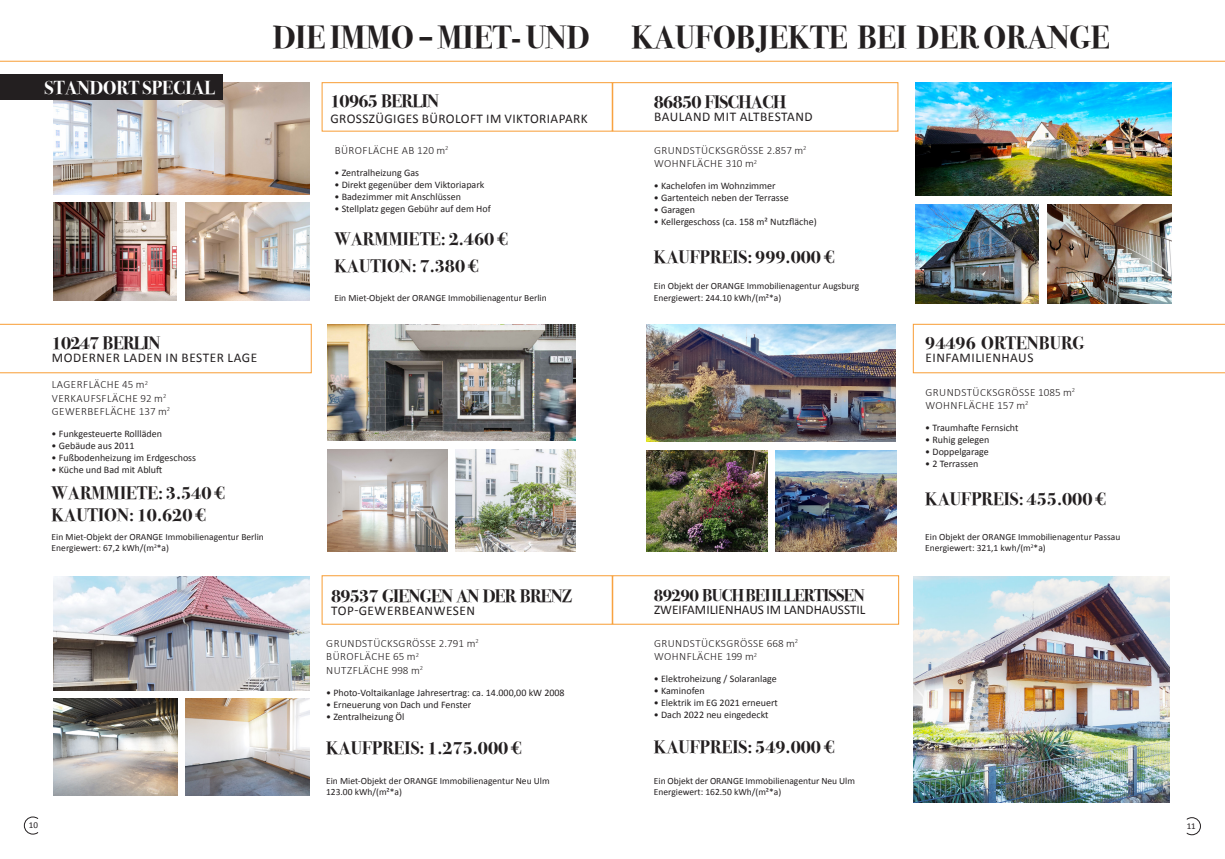
<style>
.page{position:relative;width:1225px;height:859px;background:#fff}
.page>*{position:absolute;margin:0;border:0;box-sizing:border-box;transform-origin:0 0}
.t1{font:700 31.9px "Bodoni Svty Two ITCTT";color:#231f20}
.t2{font:700 18.8px "Bodoni Svty Two ITCTT";color:#fff}
.t3{font:700 18px "Bodoni Svty Two ITCTT";color:#231f20}
.t4{font:700 18px "Bodoni Svty Two ITCTT";letter-spacing:-.04em;color:#231f20}
.t5{font:700 17px "Bodoni Svty Two ITCTT";letter-spacing:-.04em;color:#231f20}
.t6{font:13.3px "Calibri";letter-spacing:.03em;color:#231f20}
.t7{font:13.3px "Calibri";color:#231f20}
.t8{font:300 11.1px/13.3px "Calibri";letter-spacing:.04em;color:#231f20}
.t9{font:10px "Calibri";color:#231f20}
.t10{font:9.5px "Calibri";color:#231f20}
.t11{font:9px "Calibri";color:#231f20}
</style>
<div class="page">
<svg style="left:1186px;top:817px;width:15px;height:18px"></svg>
<svg style="left:0;top:60px;width:1225px;height:1px"></svg>
<svg style="left:24px;top:816px;width:14px;height:19px"></svg>
<svg style="left:0;top:324px;width:311px;height:49px"></svg>
<img style="left:327px;top:324px;width:248px;height:117px">
<img style="left:915px;top:82px;width:256px;height:114px">
<img style="left:327px;top:449px;width:120px;height:102px">
<img style="left:915px;top:204px;width:124px;height:99px">
<img style="left:456px;top:449px;width:119px;height:102px">
<img style="left:53px;top:82px;width:256px;height:112px">
<img style="left:53px;top:203px;width:124px;height:98px">
<img style="left:185px;top:203px;width:124px;height:97px">
<img style="left:1047px;top:204px;width:124px;height:99px">
<div style="left:612px;top:82px;width:286px;height:49px;border:1px solid #f89d34"></div>
<div style="left:322px;top:82px;width:290px;height:49px;border:1px solid #f89d34"></div>
<svg style="left:913px;top:324px;width:312px;height:49px"></svg>
<img style="left:646px;top:324px;width:249px;height:118px">
<img style="left:646px;top:450px;width:121px;height:101px">
<img style="left:775px;top:450px;width:121px;height:101px">
<div style="left:612px;top:575px;width:287px;height:49px;border:1px solid #f89d34"></div>
<img style="left:913px;top:576px;width:256px;height:226px">
<img style="left:53px;top:577px;width:256px;height:113px">
<img style="left:53px;top:698px;width:124px;height:97px">
<img style="left:185px;top:698px;width:124px;height:97px">
<div style="left:322px;top:575px;width:290px;height:49px;border:1px solid #f89d34"></div>
<div style="left:0;top:74px;width:223px;height:25px;background:#231f20"></div>
<p class="t2" style="left:44px;top:72px;width:172px">STANDORT SPECIAL</p>
<p class="t1" style="left:273px;top:11px;width:318px">DIE IMMO – MIET- UND</p>
<p class="t4" style="left:330px;top:86px;width:110px">10965 BERLIN</p>
<p class="t6" style="left:330px;top:110px;width:259px">GROSSZÜGIGES BÜROLOFT IM VIKTORIAPARK</p>
<p class="t8" style="left:335px;top:143px;width:115px">BÜROFLÄCHE AB 120 m<sup>2</sup></p>
<p class="t9" style="left:334px;top:166px;width:86px">• Zentralheizung Gas</p>
<p class="t9" style="left:334px;top:178px;width:151px">• Direkt gegenüber dem Viktoriapark</p>
<p class="t9" style="left:334px;top:190px;width:128px">• Badezimmer mit Anschlüssen</p>
<p class="t9" style="left:334px;top:202px;width:158px">• Stellplatz gegen Gebühr auf dem Hof</p>
<p class="t3" style="left:334px;top:224px;width:175px">WARMMIETE: 2.460 €</p>
<p class="t3" style="left:334px;top:251px;width:146px">KAUTION: 7.380 €</p>
<p class="t1" style="left:631px;top:11px;width:479px">KAUFOBJEKTE BEI DER ORANGE</p>
<p class="t4" style="left:654px;top:87px;width:134px">86850 FISCHACH</p>
<p class="t6" style="left:654px;top:108px;width:160px">BAULAND MIT ALTBESTAND</p>
<p class="t8" style="left:654px;top:143px;width:154px">GRUNDSTÜCKSGRÖSSE 2.857 m<sup>2</sup></p>
<p class="t8" style="left:654px;top:157px;width:105px">WOHNFLÄCHE 310 m<sup>2</sup></p>
<p class="t9" style="left:654px;top:179px;width:123px">• Kachelofen im Wohnzimmer</p>
<p class="t9" style="left:654px;top:191px;width:136px">• Gartenteich neben der Terrasse</p>
<p class="t9" style="left:654px;top:203px;width:43px">• Garagen</p>
<p class="t9" style="left:654px;top:215px;width:164px">• Kellergeschoss (ca. 158 m² Nutzfläche)</p>
<p class="t3" style="left:654px;top:242px;width:182px">KAUFPREIS: 999.000 €</p>
<p class="t10" style="left:654px;top:279px;width:207px">Ein Objekt der ORANGE Immobilienagentur Augsburg</p>
<p class="t10" style="left:334px;top:291px;width:214px">Ein Miet-Objekt der ORANGE Immobilienagentur Berlin</p>
<p class="t10" style="left:654px;top:291px;width:129px">Energiewert: 244.10 kWh/(m²*a)</p>
<p class="t4" style="left:52px;top:328px;width:110px">10247 BERLIN</p>
<p class="t6" style="left:52px;top:348px;width:207px">MODERNER LADEN IN BESTER LAGE</p>
<p class="t3" style="left:925px;top:328px;width:161px">94496 ORTENBURG</p>
<p class="t6" style="left:925px;top:348px;width:109px">EINFAMILIENHAUS</p>
<p class="t8" style="left:52px;top:378px;width:98px">LAGERFLÄCHE 45 m<sup>2</sup></p>
<p class="t8" style="left:52px;top:391px;width:116px">VERKAUFSFLÄCHE 92 m<sup>2</sup></p>
<p class="t8" style="left:52px;top:405px;width:120px">GEWERBEFLÄCHE 137 m<sup>2</sup></p>
<p class="t9" style="left:52px;top:427px;width:112px">• Funkgesteuerte Rollläden</p>
<p class="t9" style="left:52px;top:439px;width:84px">• Gebäude aus 2011</p>
<p class="t9" style="left:52px;top:451px;width:146px">• Fußbodenheizung im Erdgeschoss</p>
<p class="t9" style="left:52px;top:463px;width:112px">• Küche und Bad mit Abluft</p>
<p class="t8" style="left:925px;top:385px;width:151px">GRUNDSTÜCKSGRÖSSE 1085 m<sup>2</sup></p>
<p class="t8" style="left:925px;top:398px;width:105px">WOHNFLÄCHE 157 m<sup>2</sup></p>
<p class="t9" style="left:925px;top:421px;width:95px">• Traumhafte Fernsicht</p>
<p class="t9" style="left:925px;top:433px;width:66px">• Ruhig gelegen</p>
<p class="t9" style="left:925px;top:445px;width:65px">• Doppelgarage</p>
<p class="t9" style="left:925px;top:457px;width:55px">• 2 Terrassen</p>
<p class="t3" style="left:52px;top:478px;width:175px">WARMMIETE: 3.540 €</p>
<p class="t3" style="left:52px;top:500px;width:156px">KAUTION: 10.620 €</p>
<p class="t3" style="left:925px;top:484px;width:182px">KAUFPREIS: 455.000 €</p>
<p class="t10" style="left:52px;top:530px;width:214px">Ein Miet-Objekt der ORANGE Immobilienagentur Berlin</p>
<p class="t10" style="left:52px;top:542px;width:119px">Energiewert: 67,2 kWh/(m<sup>2</sup>*a)</p>
<p class="t10" style="left:925px;top:530px;width:197px">Ein Objekt der ORANGE Immobilienagentur Passau</p>
<p class="t10" style="left:925px;top:541px;width:122px">Energiewert: 321,1 kwh/(m<sup>2</sup>*a)</p>
<p class="t4" style="left:331px;top:581px;width:242px">89537 GIENGEN AN DER BRENZ</p>
<p class="t6" style="left:331px;top:601px;width:145px">TOP-GEWERBEANWESEN</p>
<p class="t8" style="left:326px;top:636px;width:154px">GRUNDSTÜCKSGRÖSSE 2.791 m<sup>2<br></sup>BÜROFLÄCHE 65 m<sup>2</sup></p>
<p class="t8" style="left:326px;top:663px;width:98px">NUTZFLÄCHE 998 m<sup>2</sup></p>
<p class="t9" style="left:326px;top:685px;width:240px">• Photo-Voltaikanlage Jahresertrag: ca. 14.000,00 kW 2008</p>
<p class="t9" style="left:326px;top:697px;width:147px">• Erneuerung von Dach und Fenster</p>
<p class="t9" style="left:326px;top:709px;width:80px">• Zentralheizung Öl</p>
<p class="t3" style="left:326px;top:733px;width:197px">KAUFPREIS: 1.275.000 €</p>
<p class="t10" style="left:326px;top:774px;width:225px">Ein Miet-Objekt der ORANGE Immobilienagentur Neu Ulm</p>
<p class="t10" style="left:326px;top:785px;width:77px">123.00 kWh/(m²*a)</p>
<p class="t5" style="left:654px;top:581px;width:212px">89290 BUCH BEI ILLERTISSEN</p>
<p class="t7" style="left:654px;top:601px;width:213px">ZWEIFAMILIENHAUS IM LANDHAUSSTIL</p>
<p class="t8" style="left:654px;top:636px;width:146px">GRUNDSTÜCKSGRÖSSE 668 m<sup>2<br></sup>WOHNFLÄCHE 199 m<sup>2</sup></p>
<p class="t9" style="left:654px;top:672px;width:124px">• Elektroheizung / Solaranlage</p>
<p class="t9" style="left:654px;top:684px;width:52px">• Kaminofen</p>
<p class="t9" style="left:654px;top:696px;width:126px">• Elektrik im EG 2021 erneuert</p>
<p class="t9" style="left:654px;top:708px;width:116px">• Dach 2022 neu eingedeckt</p>
<p class="t3" style="left:654px;top:732px;width:182px">KAUFPREIS: 549.000 €</p>
<p class="t10" style="left:654px;top:774px;width:202px">Ein Objekt der ORANGE Immobilienagentur Neu Ulm</p>
<p class="t10" style="left:654px;top:785px;width:129px">Energiewert: 162.50 kWh/(m²*a)</p>
<p class="t11" style="left:29px;top:819px;width:11px">10</p>
<p class="t11" style="left:1186px;top:820px;width:11px">11</p>
</div>
